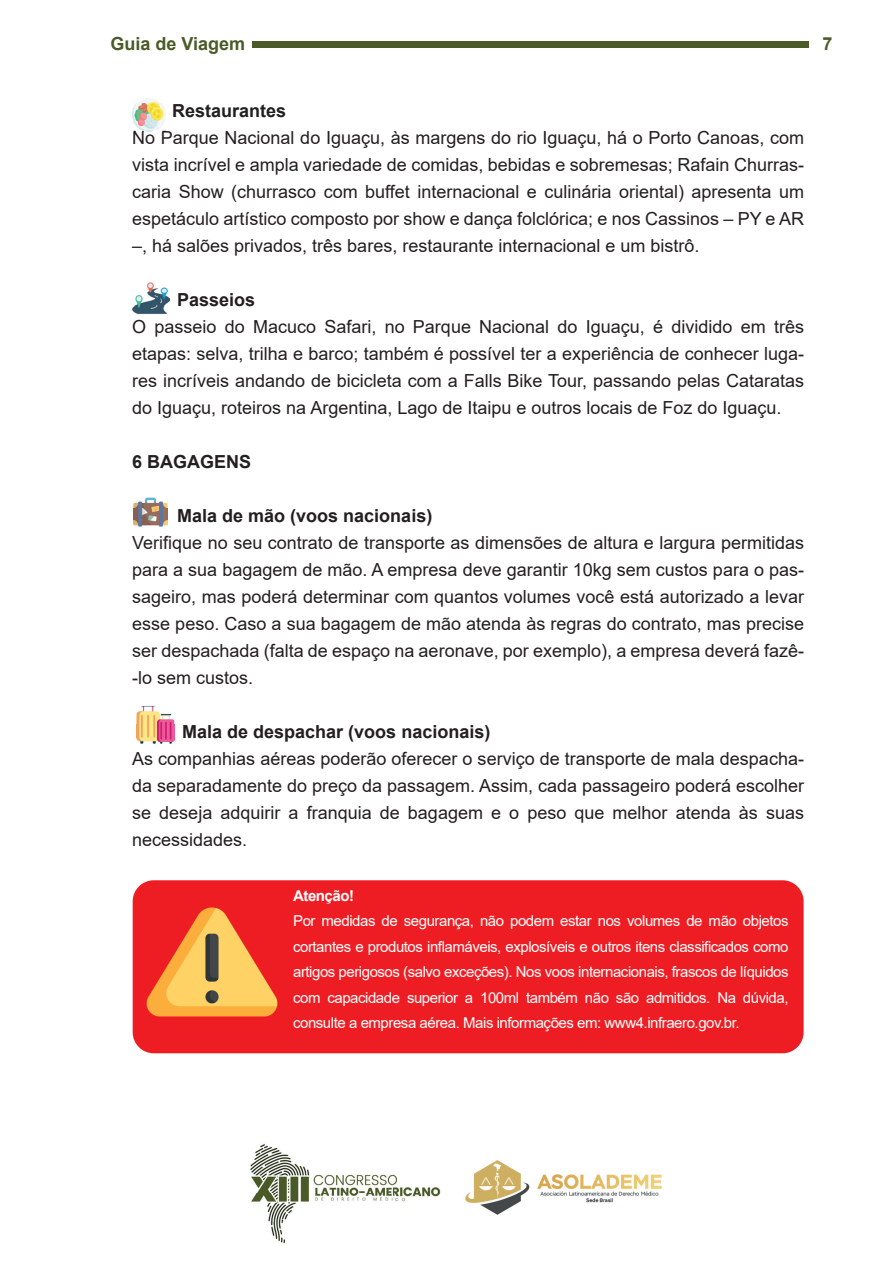
<style>
.page{position:relative;width:893px;height:1263px;background:#fff}
.page>*{position:absolute;margin:0;border:0;box-sizing:border-box;transform-origin:0 0}
.t1{font:18px/27px "Arial";color:#231f20;text-align:justify}
.t2{font:700 18px "Arial";color:#231f20}
.t3{font:700 18px "Arial";color:#4a5b27}
.t4{font:15px/25.5px "Arial";letter-spacing:-.03em;color:#fff;text-align:justify}
.t5{font:700 15px "Arial";letter-spacing:-.03em;color:#fff}
</style>
<div class="page">
<img style="left:736px;top:1052px;width:52px;height:2px">
<img style="left:465px;top:1160px;width:197px;height:55px">
<div style="left:133px;top:880px;width:671px;height:173px;background:#ee1d23;border-radius:21px"></div>
<img style="left:132px;top:282px;width:36px;height:32px">
<img style="left:132px;top:293px;width:37px;height:13px">
<img style="left:132px;top:98px;width:33px;height:33px">
<img style="left:132px;top:104px;width:33px;height:13px">
<img style="left:134px;top:131px;width:31px;height:1px">
<img style="left:136px;top:706px;width:38px;height:38px">
<img style="left:136px;top:725px;width:38px;height:16px">
<img style="left:133px;top:497px;width:35px;height:30px">
<img style="left:133px;top:509px;width:35px;height:16px">
<img style="left:146px;top:907px;width:132px;height:110px">
<div style="left:252px;top:41px;width:557px;height:6px;background:#4a5b27"></div>
<img style="left:250px;top:1142px;width:191px;height:102px">
<p class="t3" style="left:111px;top:31px;width:136px">Guia de Viagem</p>
<p class="t3" style="left:823px;top:31px;width:12px">7</p>
<p class="t2" style="left:172px;top:98px;width:116px">Restaurantes</p>
<p class="t1" style="left:132px;top:124px;width:673px">No Parque Nacional do Iguaçu, às margens do rio Iguaçu, há o Porto Canoas, com vista incrível e ampla variedade de comidas, bebidas e sobremesas; Rafain Churras&shy;caria Show (churrasco com buffet internacional e culinária oriental) apresenta um espetáculo artístico composto por show e dança folclórica; e nos Cassinos – PY e AR –, há salões privados, três bares, restaurante internacional e um bistrô.</p>
<p class="t2" style="left:177px;top:287px;width:80px">Passeios</p>
<p class="t1" style="left:132px;top:313px;width:673px">O passeio do Macuco Safari, no Parque Nacional do Iguaçu, é dividido em três etapas: selva, trilha e barco; também é possível ter a experiência de conhecer luga&shy;res incríveis andando de bicicleta com a Falls Bike Tour, passando pelas Cataratas do Iguaçu, roteiros na Argentina, Lago de Itaipu e outros locais de Foz do Iguaçu.</p>
<p class="t2" style="left:132px;top:449px;width:121px">6 BAGAGENS</p>
<p class="t2" style="left:177px;top:503px;width:257px">Mala de mão (voos nacionais)</p>
<p class="t1" style="left:132px;top:529px;width:673px">Verifique no seu contrato de transporte as dimensões de altura e largura permitidas para a sua bagagem de mão. A empresa deve garantir 10kg sem custos para o pas&shy;sageiro, mas poderá determinar com quantos volumes você está autorizado a levar esse peso. Caso a sua bagagem de mão atenda às regras do contrato, mas precise ser despachada (falta de espaço na aeronave, por exemplo), a empresa deverá fazê--lo sem custos.</p>
<p class="t2" style="left:182px;top:719px;width:310px">Mala de despachar (voos nacionais)</p>
<p class="t1" style="left:132px;top:745px;width:673px">As companhias aéreas poderão oferecer o serviço de transporte de mala despacha&shy;da separadamente do preço da passagem. Assim, cada passageiro poderá escolher se deseja adquirir a franquia de bagagem e o peso que melhor atenda às suas necessidades.</p>
<p class="t5" style="left:293px;top:885px;width:63px">Atenção!</p>
<p class="t4" style="left:293px;top:908px;width:497px">Por medidas de segurança, não podem estar nos volumes de mão objetos cortantes e produtos inflamáveis, explosíveis e outros itens classificados como artigos perigosos (salvo exceções). Nos voos internacionais, frascos de líquidos com capacidade superior a 100ml também não são admitidos. Na dúvida, consulte a empresa aérea. Mais informações em: www4.infraero.gov.br.</p>
</div>
